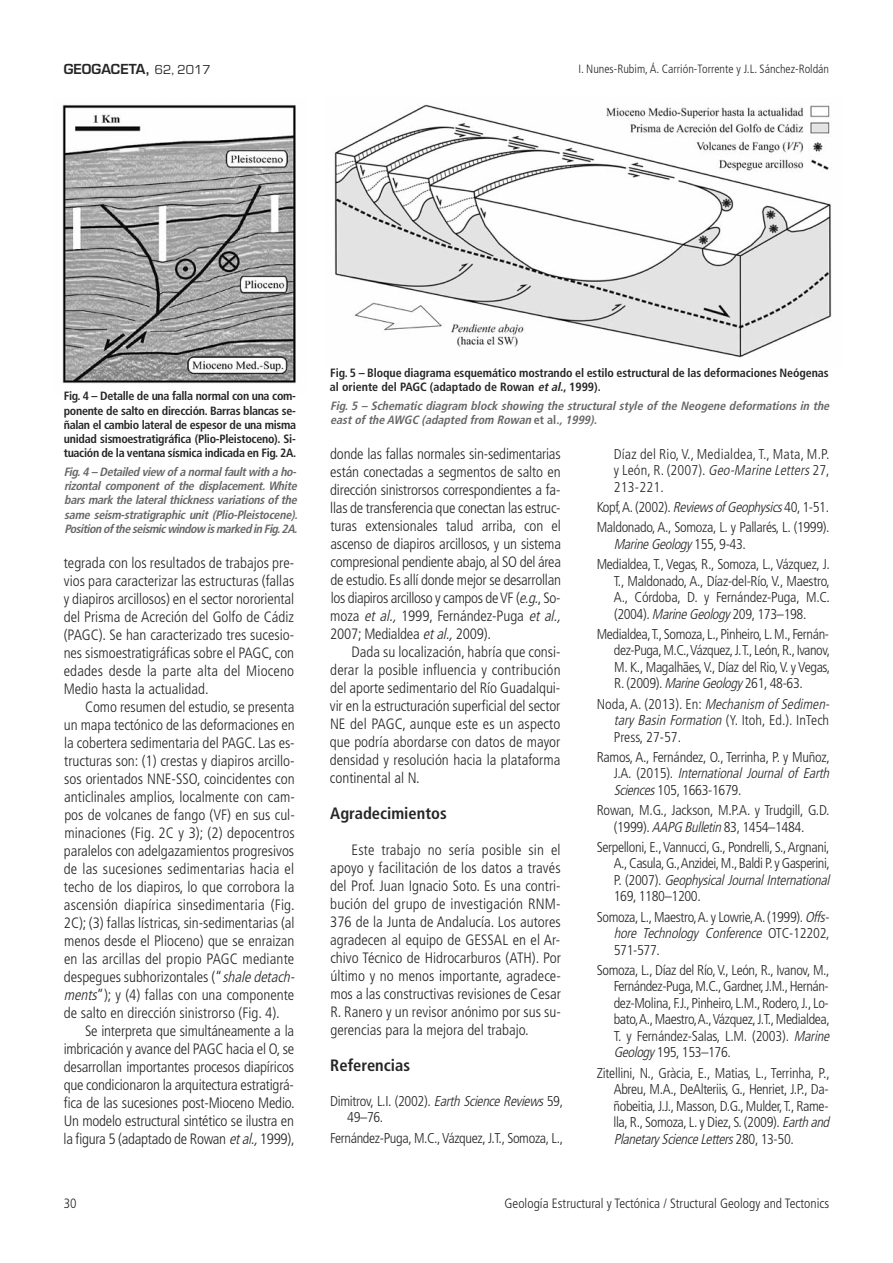
<style>
.page{position:relative;width:893px;height:1263px;background:#fff}
.page>*{position:absolute;margin:0;border:0;box-sizing:border-box;transform-origin:0 0}
.t1{font:700 condensed 16.5px "Frutiger";color:#272627}
.t2{font:300 condensed 15px/18px "Frutiger LT Std";letter-spacing:-.005em;color:#272627;text-align:justify}
.t3{font:300 condensed 14.25px/16.5px "Frutiger LT Std";letter-spacing:-.025em;color:#272627}
.t4{font:300 condensed 14.25px/16.5px "Frutiger LT Std";color:#272627}
.t5{font:300 condensed 13.5px "Frutiger LT Std";color:#272627}
.t6{font:600 13.5px "Eurostile";color:#272627}
.t7{font:700 condensed 12px/14.2px "Frutiger";letter-spacing:-.01em;color:#272627}
.t8{font:italic 700 condensed 12px/14.2px "Frutiger";color:#686768}
.t9{font:300 condensed 12px "Frutiger LT Std";color:#272627}
.s1{font-weight:400}
.s2{font-style:italic}
.s3{font-style:normal}
</style>
<div class="page">
<img style="left:62px;top:104px;width:234px;height:280px">
<img style="left:334px;top:104px;width:498px;height:254px">
<p class="t6" style="left:64px;top:64px;width:148px">GEOGACETA, <span class="s1">62, 2017</span></p>
<p class="t9" style="left:578px;top:64px;width:252px">I. Nunes-Rubim, Á. Carrión-Torrente y J.L. Sánchez-Roldán</p>
<p class="t7" style="left:64px;top:390px;width:234px;text-align:justify">Fig. 4 – Detalle de una falla normal con una com&shy;ponente de salto en dirección. Barras blancas se&shy;ñalan el cambio lateral de espesor de una misma unidad sismoestratigráfica (Plio-Pleistoceno). Si&shy;tuación de la ventana sísmica indicada en Fig. 2A.</p>
<p class="t8" style="left:64px;top:465px;width:238px;text-align:justify">Fig.4 – Detailed view of a normalfaultwith a ho&shy;rizontal component of the displacement. White bars mark the lateral thickness variations of the same seism-stratigraphic unit (Plio-Pleistocene).<br>Position of the seismicwindow ismarked in Fig.2A.</p>
<p class="t2" style="left:64px;top:555px;width:232px">tegrada con los resultados de trabajos pre&shy;vios para caracterizar las estructuras (fallas y diapiros arcillosos) en el sector nororiental del Prisma de Acreción del Golfo de Cádiz (PAGC). Se han caracterizado tres sucesio&shy;nes sismoestratigráficas sobre el PAGC, con edades desde la parte alta del Mioceno Medio hasta la actualidad.</p>
<p class="t2" style="left:64px;top:699px;width:235px;text-align:left;text-indent:21px">Como resumen del estudio, se presenta un mapa tectónico de las deformaciones en la cobertera sedimentaria del PAGC. Las es&shy;tructuras son: (1) crestas y diapiros arcillo&shy;sos orientados NNE-SSO, coincidentes con anticlinales amplios, localmente con cam&shy;pos de volcanes de fango (VF) en sus cul&shy;minaciones (Fig. 2C y 3); (2) depocentros paralelos con adelgazamientos progresivos de las sucesiones sedimentarias hacia el techo de los diapiros, lo que corrobora la ascensión diapírica sinsedimentaria (Fig.<br>2C); (3) fallas lístricas, sin-sedimentarias (al menos desde el Plioceno) que se enraizan en las arcillas del propio PAGC mediante despegues subhorizontales (“<span class="s2">shale detach&shy;ments</span>”); y (4) fallas con una componente de salto en dirección sinistrorso (Fig. 4).</p>
<p class="t2" style="left:64px;top:1023px;width:233px;text-indent:21px">Se interpreta que simultáneamente a la imbricación y avance del PAGC hacia el O, se desarrollan importantes procesos diapíricos que condicionaron la arquitectura estratigrá&shy;fica de las sucesiones post-Mioceno Medio.<br>Un modelo estructural sintético se ilustra en la figura 5 (adaptado de Rowan <span class="s2">etal.,</span>1999),</p>
<p class="t7" style="left:330px;top:367px;width:500px">Fig. 5 – Bloque diagrama esquemático mostrando el estilo estructural de las deformaciones Neógenas al oriente del PAGC (adaptado de Rowan <span class="s2">etal.</span>, 1999).</p>
<p class="t8" style="left:330px;top:399px;width:503px">Fig.5 – Schematic diagram block showing the structural style of the Neogene deformations in the eastof the AWGC (adapted from Rowan <span class="s3">e t a l .</span> ,1999).</p>
<p class="t2" style="left:330px;top:446px;width:235px;text-align:left">donde las fallas normales sin-sedimentarias están conectadas a segmentos de salto en dirección sinistrorsos correspondientes a fa&shy;llas de transferencia que conectan las estruc&shy;turas extensionales talud arriba, con el ascenso de diapiros arcillosos, y un sistema compresional pendiente abajo, al SO del área de estudio. Es allí donde mejor se desarrollan los diapiros arcilloso y campos de VF (<span class="s2">e.g.</span>, So&shy;moza <span class="s2">et al.,</span> 1999, Fernández-Puga <span class="s2">et al., </span>2007; Medialdea <span class="s2">etal.,</span>2009).</p>
<p class="t2" style="left:330px;top:644px;width:232px;text-indent:22px">Dada su localización, habría que consi&shy;derar la posible influencia y contribución del aporte sedimentario del Río Guadalqui&shy;vir en la estructuración superficial del sector NE del PAGC, aunque este es un aspecto que podría abordarse con datos de mayor densidad y resolución hacia la plataforma continental al N.</p>
<p class="t1" style="left:330px;top:807px;width:118px">Agradecimientos</p>
<p class="t2" style="left:330px;top:842px;width:232px;text-indent:21px">Este trabajo no sería posible sin el apoyo y facilitación de los datos a través del Prof. Juan Ignacio Soto. Es una contri&shy;bución del grupo de investigación RNM-376 de la Junta de Andalucía. Los autores agradecen al equipo de GESSAL en el Ar&shy;chivo Técnico de Hidrocarburos (ATH). Por último y no menos importante, agradece&shy;mos a las constructivas revisiones de Cesar R. Ranero y un revisor anónimo por sus su&shy;gerencias para la mejora del trabajo.</p>
<p class="t1" style="left:330px;top:1059px;width:81px">Referencias</p>
<p class="t3" style="left:347px;top:1094px;width:217px;text-indent:-17px">Dimitrov, L.I. (2002). <span class="s2">Earth ScienceReviews</span>59,<br>49–76.</p>
<p class="t3" style="left:330px;top:1131px;width:234px">Fernández-Puga, M.C., Vázquez, J.T., Somoza, L.,</p>
<p class="t3" style="left:614px;top:447px;width:218px;text-align:justify">Díaz del Rio, V., Medialdea, T., Mata, M.P. y Le ó n , R . ( 2 0 0 7 ) . <span class="s2">Geo-Marine Letters</span>2 7 , 213-221.</p>
<p class="t3" style="left:597px;top:498px;width:234px;line-height:20.2px">Kopf, A. (2002). <span class="s2">Reviewsof Geophysics</span>40, 1-51.<br>Maldonado, A., Somoza, L. y Pallarés, L. (1999).</p>
<p class="t3" style="left:597px;top:535px;width:234px;line-height:20.2px;text-indent:17px"><span class="s2">MarineGeology</span> 1 5 5 , 9 - 4 3 .<br>Medialdea, T., Vegas, R., Somoza, L., Vázquez, J.</p>
<p class="t3" style="left:614px;top:573px;width:218px;text-align:justify">T., Maldonado, A., Díaz-del-Río, V., Maestro, A., Córdoba, D. y Fernández-Puga, M.C. (2004). <span class="s2">MarineGeology</span> 209, 173–198.</p>
<p class="t3" style="left:614px;top:627px;width:218px;text-align:justify;text-indent:-17px">Medialdea, T., Somoza, L., Pinheiro, L. M., Fernán&shy;dez-Puga, M.C., Vázquez, J. T., León, R., Ivanov, M. K., Magalhães, V., Díaz del Rio, V. y Vegas, R. (2009). <span class="s2">MarineGeology</span> 261, 48-63.</p>
<p class="t4" style="left:614px;top:696px;width:220px;text-indent:-17px">N o d a , A . ( 2 0 1 3 ) . E n : <span class="s2">Mechanism of Sedimen&shy;tary Basin Formation</span> (Y. Itoh, Ed.). InTech<br>Press, 27-57.</p>
<p class="t3" style="left:614px;top:750px;width:220px;text-indent:-17px">Ramos, A., Fernández, O., Terrinha, P. y Muñoz,<br>J . A . ( 2 0 1 5 ) . <span class="s2">International Journal of Earth<br>Sciences</span>105, 1663-1679.</p>
<p class="t3" style="left:597px;top:803px;width:234px;text-align:center">Rowan, M.G., Jackson, M.P.A. y Trudgill, G.D. (1999). <span class="s2">AAPG Bulletin</span>83, 1454–1484.</p>
<p class="t3" style="left:614px;top:840px;width:220px;text-indent:-17px">Serpelloni, E., Vannucci, G., Pondrelli, S., Argnani, A., Casula, G., Anzidei, M., Baldi P. y Gasperini, P. ( 2 0 0 7 ) . <span class="s2">GeophysicalJournalInternational </span>169, 1180–1200.</p>
<p class="t3" style="left:614px;top:909px;width:220px;text-indent:-17px">Somoza, L., Maestro, A. y Lowrie, A. (1999). <span class="s2">Offs&shy;hore Technology Conference</span> O T C - 1 2 2 0 2 ,<br>571-577.</p>
<p class="t3" style="left:614px;top:963px;width:220px;text-indent:-17px">Somoza, L., Díaz del Río, V., León, R., Ivanov, M., Fernández-Puga, M.C., Gardner, J.M., Hernán&shy;dez-Molina, F.J., Pinheiro, L.M., Rodero, J., Lo&shy;bato, A., Maestro, A., Vázquez, J.T., Medialdea, T. y Fernández-Salas, L.M. (2003). <span class="s2">Marine Geology</span> 195, 153–176.</p>
<p class="t3" style="left:613px;top:1065px;width:220px;text-indent:-17px">Zitellini, N., Gràcia, E., Matias, L., Terrinha, P., Abreu, M.A., DeAlteriis, G., Henriet, J.P., Da&shy;ñobeitia, J.J., Masson, D.G., Mulder, T., Rame&shy;lla, R., Somoza, L. y Diez, S. (2009). <span class="s2">Earth and Planetary ScienceLetters</span> 2 8 0 , 1 3 - 5 0 .</p>
<p class="t5" style="left:64px;top:1198px;width:14px">30</p>
<p class="t5" style="left:505px;top:1198px;width:326px">Geología Estructural y Tectónica / Structural Geology and Tectonics</p>
</div>
